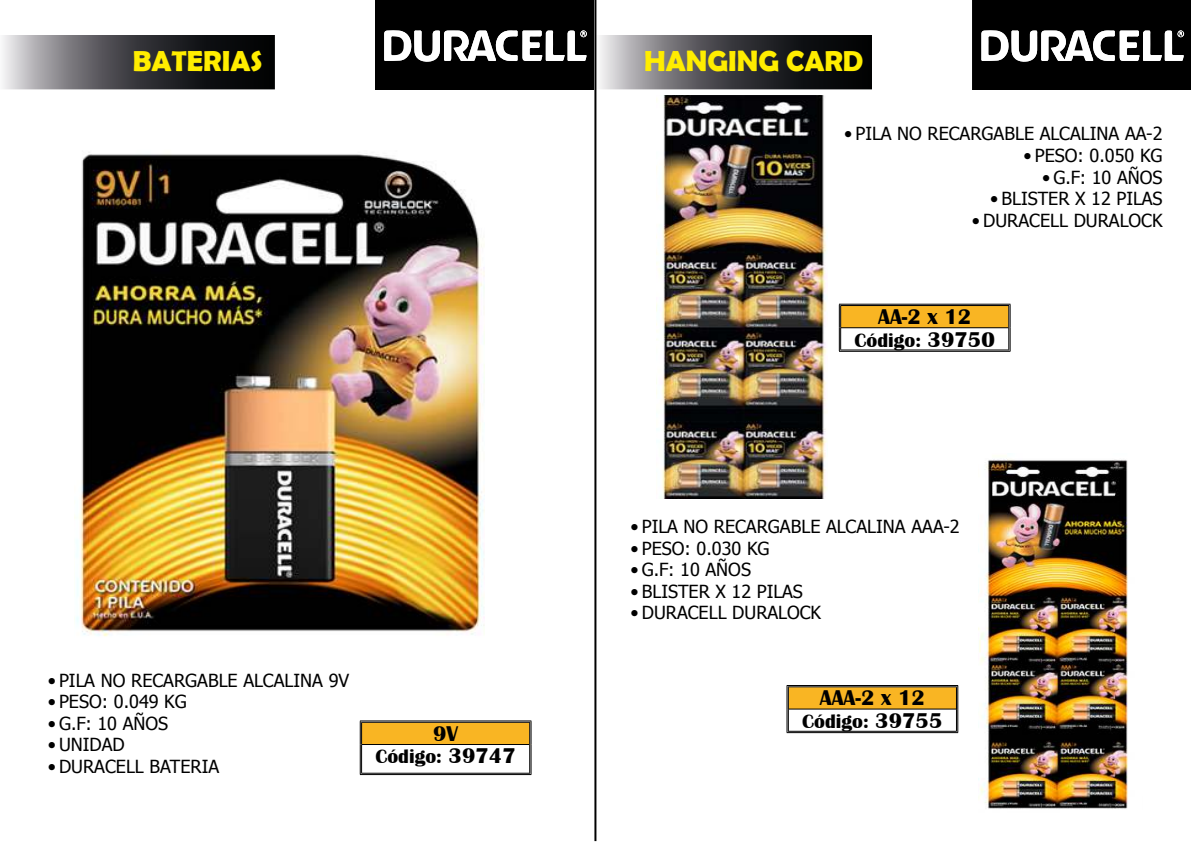
<style>
.page{position:relative;width:1191px;height:842px;background:#fff}
.page>*{position:absolute;margin:0;border:0;box-sizing:border-box;transform-origin:0 0}
.t1{font:700 29px "Berlin Sans FB Demi";color:#ffed00}
.t2{font:700 22px "Britannic";color:#000}
.t3{font:700 20px "Britannic";color:#000}
.t4{font:18px "Tahoma";color:#000}
.s1{font-size:22px}
</style>
<div class="page">
<svg style="left:375px;top:0;width:219px;height:89px"></svg>
<img style="left:3px;top:35px;width:272px;height:54px">
<svg style="left:972px;top:0;width:219px;height:89px"></svg>
<img style="left:596px;top:35px;width:276px;height:54px">
<div style="left:361px;top:722px;width:169px;height:22px;background:#f9b523"></div>
<hr style="left:362px;top:744px;width:167px;height:1px;background:#000">
<hr style="left:360px;top:721px;width:171px;height:1px;background:#000">
<hr style="left:361px;top:722px;width:169px;height:1px;background:#000">
<hr style="left:360px;top:744px;width:1px;height:30px;background:#000">
<svg style="left:360px;top:721px;width:2px;height:52px"></svg>
<svg style="left:529px;top:721px;width:3px;height:52px"></svg>
<hr style="left:531px;top:744px;width:1px;height:30px;background:#000">
<hr style="left:361px;top:773px;width:169px;height:1px;background:#000">
<hr style="left:360px;top:774px;width:171px;height:1px;background:#000">
<div style="left:840px;top:305px;width:169px;height:23px;background:#f9b523"></div>
<hr style="left:841px;top:327px;width:167px;height:1px;background:#000">
<hr style="left:839px;top:304px;width:171px;height:1px;background:#000">
<hr style="left:840px;top:305px;width:169px;height:1px;background:#000">
<svg style="left:839px;top:304px;width:2px;height:47px"></svg>
<svg style="left:1008px;top:304px;width:2px;height:47px"></svg>
<hr style="left:840px;top:350px;width:169px;height:1px;background:#000">
<hr style="left:839px;top:351px;width:171px;height:1px;background:#000">
<div style="left:787px;top:686px;width:170px;height:23px;background:#f9b523"></div>
<hr style="left:788px;top:708px;width:168px;height:1px;background:#000">
<hr style="left:786px;top:685px;width:172px;height:1px;background:#000">
<hr style="left:788px;top:686px;width:168px;height:1px;background:#000">
<svg style="left:786px;top:686px;width:3px;height:46px"></svg>
<svg style="left:956px;top:686px;width:2px;height:46px"></svg>
<hr style="left:788px;top:731px;width:168px;height:1px;background:#000">
<hr style="left:786px;top:732px;width:172px;height:1px;background:#000">
<img style="left:76px;top:152px;width:409px;height:485px">
<img style="left:656px;top:95px;width:171px;height:404px">
<img style="left:979px;top:459px;width:149px;height:350px">
<hr style="left:594px;top:0;width:2px;height:841px;background:#000">
<h1 class="t1" style="left:133px;top:44px;width:131px">BATERIAS</h1>
<h1 class="t1" style="left:644px;top:44px;width:221px">HANGING CARD</h1>
<p class="t4" style="left:844px;top:124px;width:320px">• PILA NO RECARGABLE ALCALINA AA-2</p>
<p class="t4" style="left:1023px;top:145px;width:141px">• PESO: 0.050 KG</p>
<p class="t4" style="left:1042px;top:167px;width:122px">• G.F: 10 AÑOS</p>
<p class="t4" style="left:990px;top:188px;width:174px">• BLISTER X 12 PILAS</p>
<p class="t4" style="left:972px;top:210px;width:192px">• DURACELL DURALOCK</p>
<p class="t2" style="left:878px;top:309px;width:95px">AA-2 x 12</p>
<p class="t3" style="left:854px;top:333px;width:142px">Código: <span class="s1">39750</span></p>
<p class="t4" style="left:48px;top:670px;width:303px">• PILA NO RECARGABLE ALCALINA 9V</p>
<p class="t4" style="left:48px;top:691px;width:141px">• PESO: 0.049 KG</p>
<p class="t4" style="left:48px;top:713px;width:122px">• G.F: 10 AÑOS</p>
<p class="t4" style="left:48px;top:735px;width:79px">• UNIDAD</p>
<p class="t4" style="left:48px;top:756px;width:173px">• DURACELL BATERIA</p>
<p class="t2" style="left:433px;top:725px;width:27px">9V</p>
<p class="t3" style="left:375px;top:750px;width:142px">Código: <span class="s1">39747</span></p>
<p class="t4" style="left:630px;top:516px;width:331px">• PILA NO RECARGABLE ALCALINA AAA-2</p>
<p class="t4" style="left:630px;top:538px;width:141px">• PESO: 0.030 KG</p>
<p class="t4" style="left:630px;top:559px;width:122px">• G.F: 10 AÑOS</p>
<p class="t4" style="left:630px;top:581px;width:174px">• BLISTER X 12 PILAS</p>
<p class="t4" style="left:630px;top:603px;width:192px">• DURACELL DURALOCK</p>
<p class="t2" style="left:820px;top:690px;width:107px">AAA-2 x 12</p>
<p class="t3" style="left:802px;top:714px;width:142px">Código: <span class="s1">39755</span></p>
</div>
